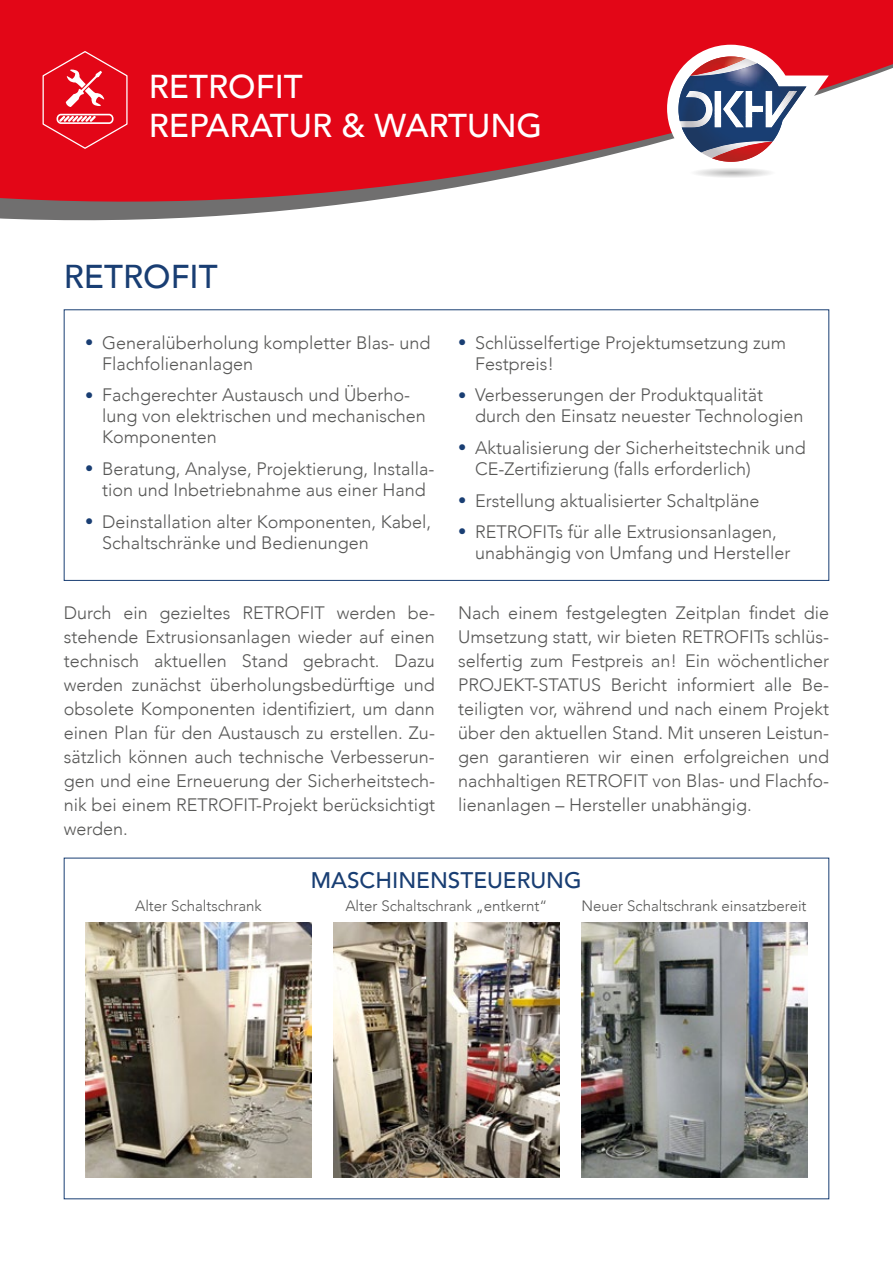
<style>
.page{position:relative;width:893px;height:1263px;background:#fff}
.page>*{position:absolute;margin:0;border:0;box-sizing:border-box;transform-origin:0 0}
.t1{font:500 33px/39.6px "Avenir";color:#fff}
.t2{font:500 33px "Avenir";color:#193e73}
.t3{font:500 22.5px "Avenir";color:#193e73}
.t4{font:300 18px/24px "Avenir";color:#575756}
.t5{font:300 15px "Avenir";color:#575756}
.s1{font-size:16.5px;color:#193e73}
</style>
<div class="page">
<svg style="left:0;top:0;width:893px;height:217px;fill:#e30617"></svg>
<svg style="left:667px;top:45px;width:162px;height:137px"></svg>
<img style="left:699px;top:81px;width:62px;height:36px">
<svg style="left:41px;top:50px;width:87px;height:100px;background:#e62735"></svg>
<img style="left:85px;top:923px;width:227px;height:255px">
<img style="left:333px;top:923px;width:227px;height:255px">
<img style="left:581px;top:923px;width:227px;height:255px">
<h1 class="t1" style="left:149px;top:65px;width:395px">RETROFIT<br>REPARATUR &amp; WARTUNG</h1>
<h1 class="t2" style="left:64px;top:248px;width:155px">RETROFIT</h1>
<p class="t4" style="left:102px;top:332px;width:330px;line-height:21px;text-indent:-17px"><span class="s1">•</span> Generalüberholung kompletter Blas- und<br>Flachfolienanlagen</p>
<p class="t4" style="left:102px;top:385px;width:325px;line-height:21px;text-indent:-17px"><span class="s1">•</span> Fachgerechter Austausch und Überho&shy;lung von elektrischen und mechanischen<br>Komponenten</p>
<p class="t4" style="left:85px;top:458px;width:351px;line-height:21px;text-align:center"><span class="s1">•</span> Beratung, Analyse, Projektierung, Installa&shy;tion und Inbetriebnahme aus einer Hand</p>
<p class="t4" style="left:102px;top:511px;width:331px;line-height:21px;text-indent:-17px"><span class="s1">•</span> Deinstallation alter Komponenten, Kabel,<br>Schaltschränke und Bedienungen</p>
<p class="t4" style="left:475px;top:332px;width:313px;line-height:21px;text-indent:-17px"><span class="s1">•</span> Schlüsselfertige Projektumsetzung zum<br>Festpreis!</p>
<p class="t4" style="left:475px;top:385px;width:330px;line-height:21px;text-indent:-17px"><span class="s1">•</span> Verbesserungen der Produktqualität durch den Einsatz neuester Technologien</p>
<p class="t4" style="left:475px;top:437px;width:332px;line-height:21px;text-indent:-17px"><span class="s1">•</span> Aktualisierung der Sicherheitstechnik und<br>CE-Zertifizierung (falls erforderlich)</p>
<p class="t4" style="left:458px;top:488px;width:303px"><span class="s1">•</span> Erstellung aktualisierter Schaltpläne</p>
<p class="t4" style="left:475px;top:521px;width:317px;line-height:21px;text-indent:-17px"><span class="s1">•</span> RETROFITs für alle Extrusionsanlagen, unabhängig von Umfang und Hersteller</p>
<p class="t4" style="left:64px;top:601px;width:373px;text-align:justify">Durch ein gezieltes RETROFIT werden be&shy;stehende Extrusionsanlagen wieder auf einen technisch aktuellen Stand gebracht. Dazu werden zunächst überholungsbedürftige und obsolete Komponenten identifiziert, um dann einen Plan für den Austausch zu erstellen. Zu&shy;sätzlich können auch technische Verbesserun&shy;gen und eine Erneuerung der Sicherheitstech&shy;nik bei einem RETROFIT-Projekt berücksichtigt werden.</p>
<p class="t4" style="left:458px;top:601px;width:373px;text-align:justify">Nach einem festgelegten Zeitplan findet die Umsetzung statt, wir bieten RETROFITs schlüs&shy;selfertig zum Festpreis an! Ein wöchentlicher PROJEKT-STATUS Bericht informiert alle Be&shy;teiligten vor, während und nach einem Projekt über den aktuellen Stand. Mit unseren Leistun&shy;gen garantieren wir einen erfolgreichen und nachhaltigen RETROFIT von Blas- und Flachfo&shy;lienanlagen – Hersteller unabhängig.</p>
<p class="t3" style="left:311px;top:860px;width:272px">MASCHINENSTEUERUNG</p>
<p class="t5" style="left:135px;top:896px;width:128px">Alter Schaltschrank</p>
<p class="t5" style="left:345px;top:896px;width:203px">Alter Schaltschrank „entkernt“</p>
<p class="t5" style="left:582px;top:896px;width:227px">Neuer Schaltschrank einsatzbereit</p>
</div>
